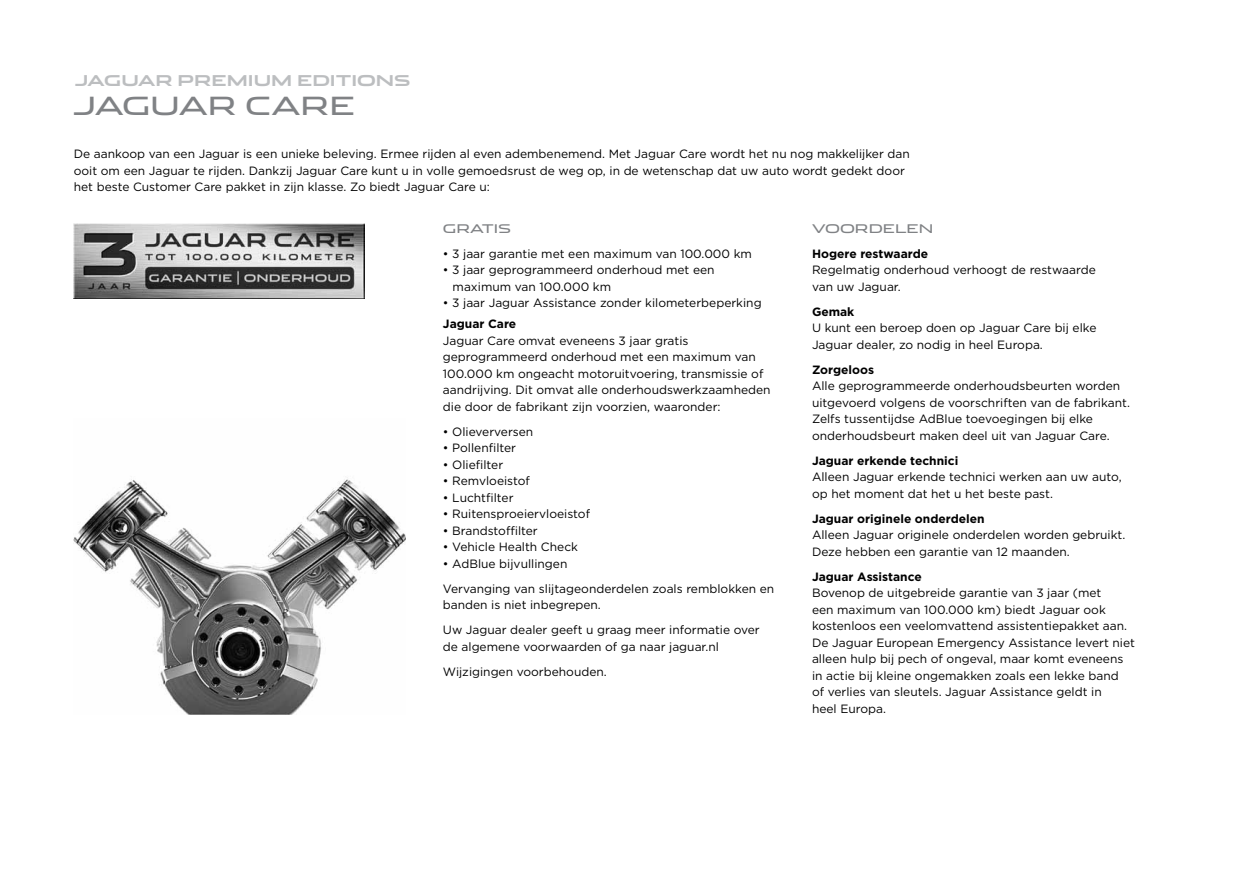
<style>
.page{position:relative;width:1255px;height:893px;background:#fff}
.page>*{position:absolute;margin:0;border:0;box-sizing:border-box;transform-origin:0 0}
.t1{font:25.2px "Jaguar";color:#808285}
.t2{font:700 15px "Jaguar";color:#bcbec0}
.t3{font:12px/16.5px "Gotham";color:#000}
.t4{font:700 12px "Gotham";color:#000}
.t5{font:12px "Jaguar";color:#808285}
</style>
<div class="page">
<img style="left:74px;top:477px;width:332px;height:238px">
<img style="left:74px;top:223px;width:291px;height:75px">
<p class="t2" style="left:75px;top:67px;width:337px">JAGUAR PREMIUM EDITIONS</p>
<h1 class="t1" style="left:72px;top:85px;width:284px">JAGUAR CARE</h1>
<p class="t3" style="left:74px;top:146px;width:837px">De aankoop van een Jaguar is een unieke beleving. Ermee rijden al even adembenemend. Met Jaguar Care wordt het nu nog makkelijker dan ooit om een Jaguar te rijden. Dankzij Jaguar Care kunt u in volle gemoedsrust de weg op, in de wetenschap dat uw auto wordt gedekt door het beste Customer Care pakket in zijn klasse. Zo biedt Jaguar Care u:</p>
<p class="t5" style="left:443px;top:219px;width:70px">GRATIS</p>
<p class="t3" style="left:443px;top:245px;width:310px">• 3 jaar garantie met een maximum van 100.000 km</p>
<p class="t3" style="left:452px;top:262px;width:263px;text-indent:-10px">• 3 jaar geprogrammeerd onderhoud met een maximum van 100.000 km</p>
<p class="t3" style="left:443px;top:295px;width:320px">• 3 jaar Jaguar Assistance zonder kilometerbeperking</p>
<p class="t4" style="left:443px;top:316px;width:75px">Jaguar Care</p>
<p class="t3" style="left:443px;top:332px;width:329px">Jaguar Care omvat eveneens 3 jaar gratis geprogrammeerd onderhoud met een maximum van 100.000 km ongeacht motoruitvoering, transmissie of aandrijving. Dit omvat alle onderhoudswerkzaamheden die door de fabrikant zijn voorzien, waaronder:</p>
<p class="t3" style="left:443px;top:423px;width:92px">• Olieverversen</p>
<p class="t3" style="left:443px;top:439px;width:75px">• Pollenfilter</p>
<p class="t3" style="left:443px;top:456px;width:62px">• Oliefilter</p>
<p class="t3" style="left:443px;top:472px;width:89px">• Remvloeistof</p>
<p class="t3" style="left:443px;top:489px;width:72px">• Luchtfilter</p>
<p class="t3" style="left:443px;top:505px;width:149px">• Ruitensproeiervloeistof</p>
<p class="t3" style="left:443px;top:522px;width:96px">• Brandstoffilter</p>
<p class="t3" style="left:443px;top:538px;width:137px">• Vehicle Health Check</p>
<p class="t3" style="left:443px;top:551px;width:333px;line-height:25px">• AdBlue bijvullingen<br>Vervanging van slijtageonderdelen zoals remblokken en</p>
<p class="t3" style="left:443px;top:592px;width:318px;line-height:25px">banden is niet inbegrepen.<br>Uw Jaguar dealer geeft u graag meer informatie over</p>
<p class="t3" style="left:443px;top:634px;width:277px;line-height:25px">de algemene voorwaarden of ga naar jaguar.nl<br>Wijzigingen voorbehouden.</p>
<p class="t5" style="left:812px;top:219px;width:123px">VOORDELEN</p>
<p class="t4" style="left:812px;top:246px;width:118px">Hogere restwaarde</p>
<p class="t3" style="left:812px;top:262px;width:285px">Regelmatig onderhoud verhoogt de restwaarde van uw Jaguar.</p>
<p class="t4" style="left:812px;top:304px;width:44px">Gemak</p>
<p class="t3" style="left:812px;top:320px;width:286px">U kunt een beroep doen op Jaguar Care bij elke<br>Jaguar dealer, zo nodig in heel Europa.</p>
<p class="t4" style="left:812px;top:362px;width:64px">Zorgeloos</p>
<p class="t3" style="left:812px;top:378px;width:319px">Alle geprogrammeerde onderhoudsbeurten worden uitgevoerd volgens de voorschriften van de fabrikant.<br>Zelfs tussentijdse AdBlue toevoegingen bij elke onderhoudsbeurt maken deel uit van Jaguar Care.</p>
<p class="t4" style="left:812px;top:453px;width:148px">Jaguar erkende technici</p>
<p class="t3" style="left:812px;top:469px;width:311px">Alleen Jaguar erkende technici werken aan uw auto, op het moment dat het u het beste past.</p>
<p class="t4" style="left:812px;top:511px;width:174px">Jaguar originele onderdelen</p>
<p class="t3" style="left:812px;top:527px;width:315px">Alleen Jaguar originele onderdelen worden gebruikt.<br>Deze hebben een garantie van 12 maanden.</p>
<p class="t4" style="left:812px;top:569px;width:111px">Jaguar Assistance</p>
<p class="t3" style="left:812px;top:585px;width:324px">Bovenop de uitgebreide garantie van 3 jaar (met<br>een maximum van 100.000 km) biedt Jaguar ook kostenloos een veelomvattend assistentiepakket aan.<br>De Jaguar European Emergency Assistance levert niet alleen hulp bij pech of ongeval, maar komt eveneens in actie bij kleine ongemakken zoals een lekke band<br>of verlies van sleutels. Jaguar Assistance geldt in<br>heel Europa.</p>
</div>
